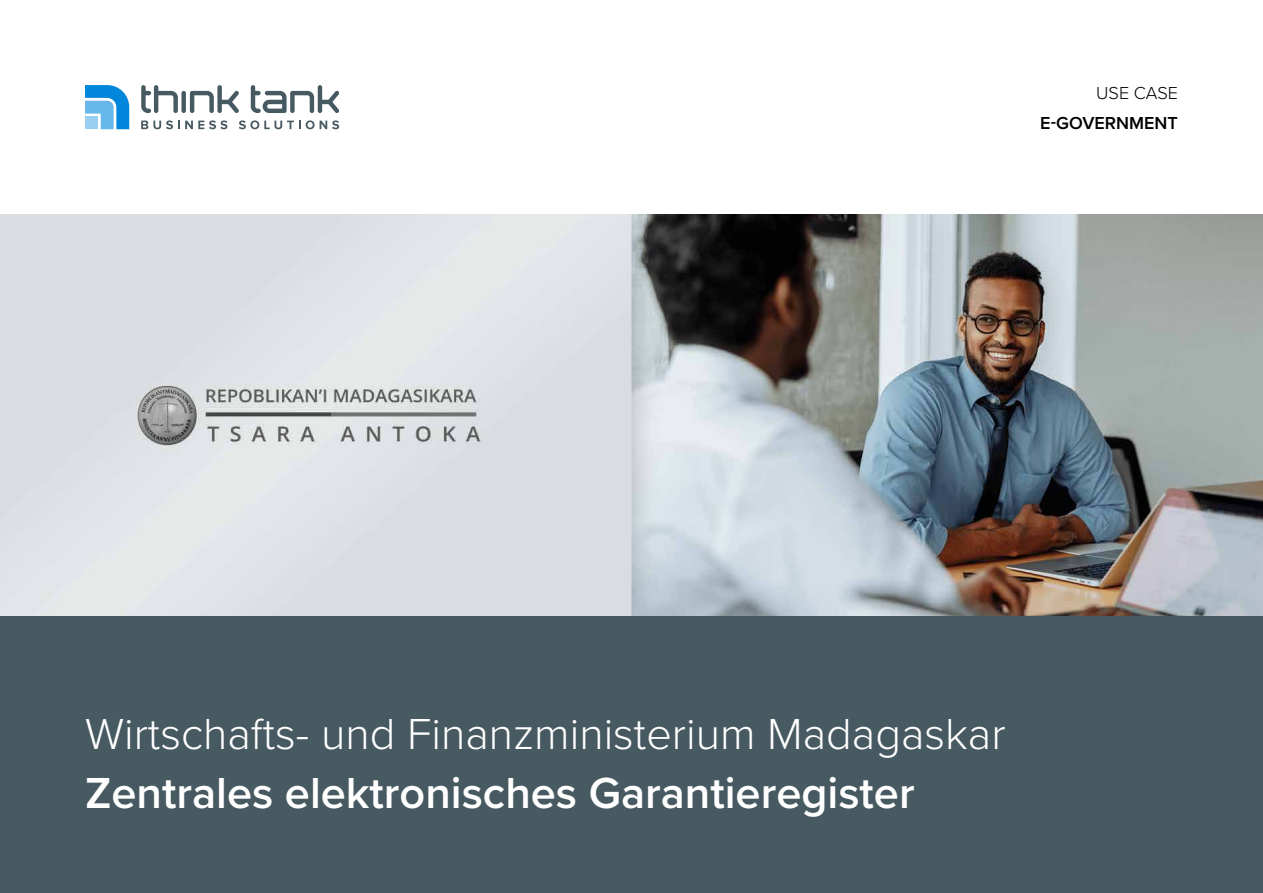
<style>
.page{position:relative;width:1263px;height:893px;background:#fff}
.page>*{position:absolute;margin:0;border:0;box-sizing:border-box;transform-origin:0 0}
.t1{font:300 45px "Proxima Nova";color:#fff}
.t2{font:600 45px "Proxima Nova";color:#fff}
.t3{font:600 18px "Proxima Nova";color:#000}
.t4{font:300 18px "Proxima Nova";color:#000}
</style>
<div class="page">
<div style="left:181px;top:91px;width:5px;height:22px;background:#475961;border-radius:2px"></div>
<svg style="left:141px;top:85px;width:37px;height:28px"></svg>
<svg style="left:190px;top:85px;width:49px;height:28px"></svg>
<svg style="left:251px;top:85px;width:89px;height:28px"></svg>
<svg style="left:141px;top:120px;width:86px;height:9px"></svg>
<svg style="left:239px;top:120px;width:100px;height:9px"></svg>
<svg style="left:85px;top:85px;width:44px;height:44px;background:#56b0e7"></svg>
<img style="left:0;top:214px;width:1263px;height:403px">
<div style="left:0;top:617px;width:1263px;height:276px;background:#475961"></div>
<p class="t4" style="left:1096px;top:80px;width:83px">USE CASE</p>
<p class="t3" style="left:1040px;top:110px;width:139px">E-GOVERNMENT</p>
<p class="t1" style="left:85px;top:701px;width:922px">Wirtschafts- und Finanzministerium Madagaskar</p>
<p class="t2" style="left:85px;top:759px;width:831px">Zentrales elektronisches Garantieregister</p>
</div>
